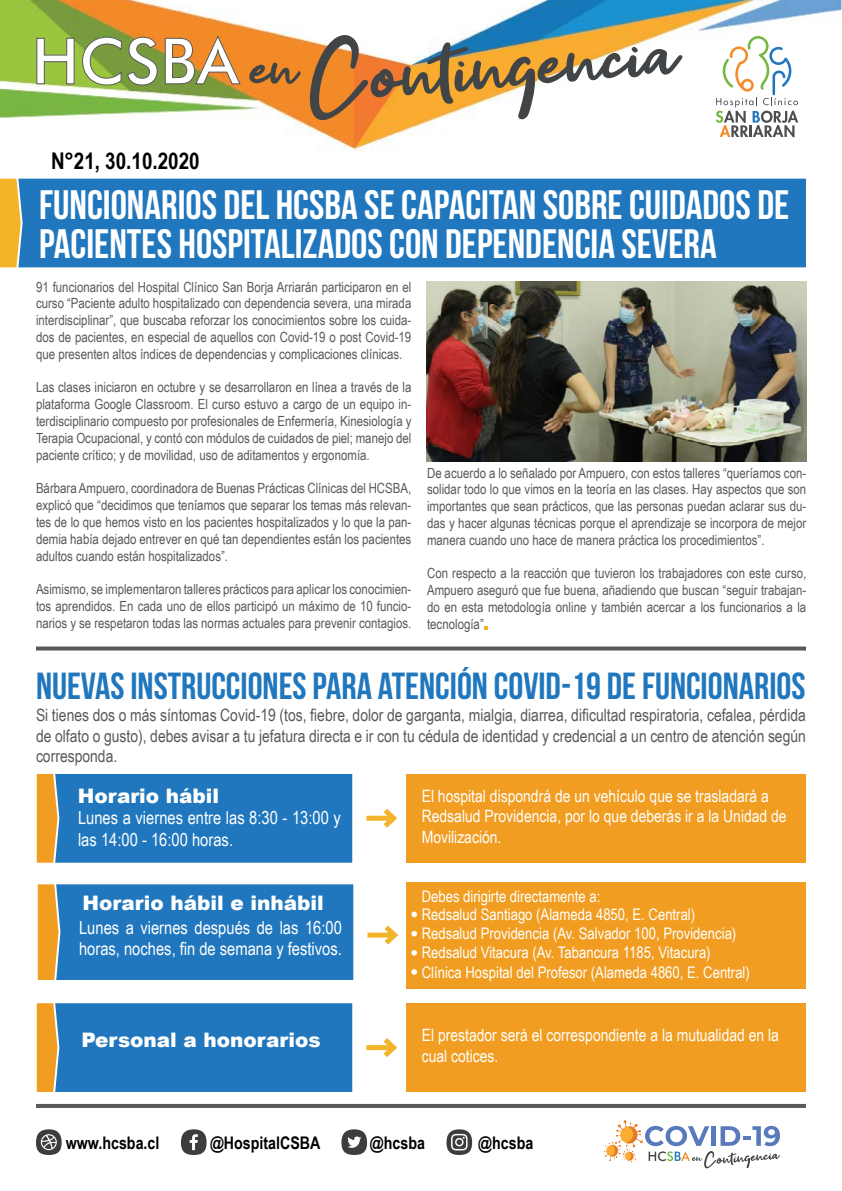
<style>
.page{position:relative;width:842px;height:1191px;background:#fff}
.page>*{position:absolute;margin:0;border:0;box-sizing:border-box;transform-origin:0 0}
.t1{font:700 41.1px/39px "Bebas Neue";color:#fff}
.t2{font:700 37.7px "Bebas Neue";color:#2077bd}
.t3{font:700 23px "Arial Narrow";color:#000}
.t4{font:900 20px "Arial";color:#fff}
.t5{font:18px/21.6px "Arial Narrow";color:#fff}
.t6{font:700 17.4px "Arial Narrow";color:#000}
.t7{font:17px/20.4px "Arial Narrow";color:#58595b;text-align:justify}
.t8{font:17px/20.4px "Arial Narrow";color:#fff}
.t9{font:16px/19.2px "Arial Narrow";color:#fff}
.t10{font:14px/16.8px "Arial Narrow";color:#58595b;text-align:justify}
</style>
<div class="page">
<img style="left:0;top:0;width:842px;height:152px">
<svg style="left:716px;top:36px;width:82px;height:101px"></svg>
<div style="left:36px;top:1129px;width:26px;height:26px;background:#3d3d3b;border-radius:50%"></div>
<svg style="left:41px;top:1134px;width:16px;height:16px"></svg>
<div style="left:181px;top:1129px;width:26px;height:26px;background:#3d3d3b;border-radius:50%"></div>
<svg style="left:190px;top:1134px;width:8px;height:16px"></svg>
<div style="left:341px;top:1129px;width:26px;height:26px;background:#3d3d3b;border-radius:50%"></div>
<svg style="left:347px;top:1136px;width:14px;height:11px"></svg>
<div style="left:446px;top:1129px;width:26px;height:26px;background:#3d3d3b;border-radius:50%"></div>
<svg style="left:451px;top:1133px;width:17px;height:17px"></svg>
<svg style="left:604px;top:1120px;width:176px;height:49px"></svg>
<svg style="left:310px;top:35px;width:372px;height:91px"></svg>
<svg style="left:248px;top:62px;width:53px;height:22px"></svg>
<svg style="left:36px;top:37px;width:39px;height:48px"></svg>
<svg style="left:82px;top:36px;width:76px;height:50px"></svg>
<svg style="left:164px;top:34px;width:77px;height:51px"></svg>
<div style="left:406px;top:882px;width:400px;height:106px;background:#f19d21"></div>
<div style="left:406px;top:1003px;width:400px;height:89px;background:#f19d21"></div>
<div style="left:406px;top:774px;width:400px;height:88px;background:#f19d21"></div>
<div style="left:21px;top:179px;width:785px;height:88px;background:#2077bd"></div>
<svg style="left:0;top:179px;width:21px;height:88px;background:#ebb73f"></svg>
<div style="left:37px;top:774px;width:315px;height:88px;background:#2077bd"></div>
<svg style="left:38px;top:884px;width:315px;height:96px;background:#2f7ab3"></svg>
<svg style="left:37px;top:1003px;width:315px;height:89px;background:#2f7ab3"></svg>
<svg style="left:36px;top:646px;width:770px;height:4px;background:#6e6f71"></svg>
<hr style="left:36px;top:1104px;width:770px;height:4px;background:#58595b">
<div style="left:366px;top:815px;width:28px;height:5px;background:#f2b429"></div>
<svg style="left:378px;top:808px;width:20px;height:20px"></svg>
<div style="left:367px;top:932px;width:28px;height:5px;background:#f2b429"></div>
<svg style="left:379px;top:925px;width:20px;height:20px"></svg>
<div style="left:366px;top:1045px;width:28px;height:5px;background:#f2b429"></div>
<svg style="left:378px;top:1038px;width:20px;height:19px"></svg>
<svg style="left:484px;top:626px;width:4px;height:4px"></svg>
<img style="left:427px;top:282px;width:379px;height:179px">
<svg style="left:411px;top:911px;width:6px;height:6px"></svg>
<svg style="left:411px;top:931px;width:6px;height:5px"></svg>
<svg style="left:411px;top:950px;width:6px;height:5px"></svg>
<svg style="left:411px;top:969px;width:6px;height:5px"></svg>
<h3 class="t3" style="left:51px;top:143px;width:150px">N°21, 30.10.2020</h3>
<h1 class="t1" style="left:39px;top:184px;width:752px">FUNCIONARIOS DEL HCSBA SE CAPACITAN SOBRE CUIDADOS DE<br>PACIENTES HOSPITALIZADOS CON DEPENDENCIA SEVERA</h1>
<p class="t10" style="left:36px;top:278px;width:377px">91 funcionarios del Hospital Clínico San Borja Arriarán participaron en el curso “Paciente adulto hospitalizado con dependencia severa, una mirada interdisciplinar”, que buscaba reforzar los conocimientos sobre los cuida&shy;dos de pacientes, en especial de aquellos con Covid-19 o post Covid-19 que presenten altos índices de dependencias y complicaciones clínicas.</p>
<p class="t10" style="left:36px;top:378px;width:377px">Las clases iniciaron en octubre y se desarrollaron en línea a través de la plataforma Google Classroom. El curso estuvo a cargo de un equipo in&shy;terdisciplinario compuesto por profesionales de Enfermería, Kinesiología y Terapia Ocupacional, y contó con módulos de cuidados de piel; manejo del paciente crítico; y de movilidad, uso de aditamentos y ergonomía.</p>
<p class="t10" style="left:36px;top:479px;width:377px">Bárbara Ampuero, coordinadora de Buenas Prácticas Clínicas del HCSBA, explicó que “decidimos que teníamos que separar los temas más relevan&shy;tes de lo que hemos visto en los pacientes hospitalizados y lo que la pan&shy;demia había dejado entrever en qué tan dependientes están los pacientes adultos cuando están hospitalizados”.</p>
<p class="t10" style="left:36px;top:580px;width:377px">Asimismo, se implementaron talleres prácticos para aplicar los conocimien&shy;tos aprendidos. En cada uno de ellos participó un máximo de 10 funcio&shy;narios y se respetaron todas las normas actuales para prevenir contagios.</p>
<p class="t10" style="left:427px;top:464px;width:381px">De acuerdo a lo señalado por Ampuero, con estos talleres “queríamos con&shy;solidar todo lo que vimos en la teoría en las clases. Hay aspectos que son importantes que sean prácticos, que las personas puedan aclarar sus du&shy;das y hacer algunas técnicas porque el aprendizaje se incorpora de mejor manera cuando uno hace de manera práctica los procedimientos”.</p>
<p class="t10" style="left:427px;top:564px;width:381px">Con respecto a la reacción que tuvieron los trabajadores con este curso, Ampuero aseguró que fue buena, añadiendo que buscan “seguir trabajan&shy;do en esta metodología online y también acercar a los funcionarios a la tecnología”</p>
<h2 class="t2" style="left:36px;top:665px;width:771px">NUEVAS INSTRUCCIONES PARA ATENCIÓN COVID-19 DE FUNCIONARIOS</h2>
<p class="t7" style="left:36px;top:704px;width:771px">Si tienes dos o más síntomas Covid-19 (tos, fiebre, dolor de garganta, mialgia, diarrea, dificultad respiratoria, cefalea, pérdida de olfato o gusto), debes avisar a tu jefatura directa e ir con tu cédula de identidad y credencial a un centro de atención según corresponda.</p>
<h3 class="t4" style="left:78px;top:781px;width:143px">Horario hábil</h3>
<p class="t5" style="left:78px;top:806px;width:264px">Lunes a viernes entre las 8:30 - 13:00 y las 14:00 - 16:00 horas.</p>
<h3 class="t4" style="left:82px;top:888px;width:243px">Horario hábil e inhábil</h3>
<p class="t5" style="left:79px;top:916px;width:264px">Lunes a viernes después de las 16:00 horas, noches, fin de semana y festivos.</p>
<p class="t8" style="left:422px;top:785px;width:366px">El hospital dispondrá de un vehículo que se trasladará a<br>Redsalud Providencia, por lo que deberás ir a la Unidad de<br>Movilización.</p>
<p class="t9" style="left:422px;top:886px;width:180px">Debes dirigirte directamente a:</p>
<p class="t9" style="left:422px;top:904px;width:330px">Redsalud Santiago (Alameda 4850, E. Central)<br>Redsalud Providencia (Av. Salvador 100, Providencia)<br>Redsalud Vitacura (Av. Tabancura 1185, Vitacura)<br>Clínica Hospital del Profesor (Alameda 4860, E. Central)</p>
<h3 class="t4" style="left:81px;top:1025px;width:241px">Personal a honorarios</h3>
<p class="t8" style="left:422px;top:1024px;width:359px">El prestador será el correspondiente a la mutualidad en la cual cotices.</p>
<p class="t6" style="left:66px;top:1129px;width:95px">www.hcsba.cl</p>
<p class="t6" style="left:210px;top:1129px;width:112px">@HospitalCSBA</p>
<p class="t6" style="left:370px;top:1129px;width:57px">@hcsba</p>
<p class="t6" style="left:478px;top:1129px;width:57px">@hcsba</p>
</div>
